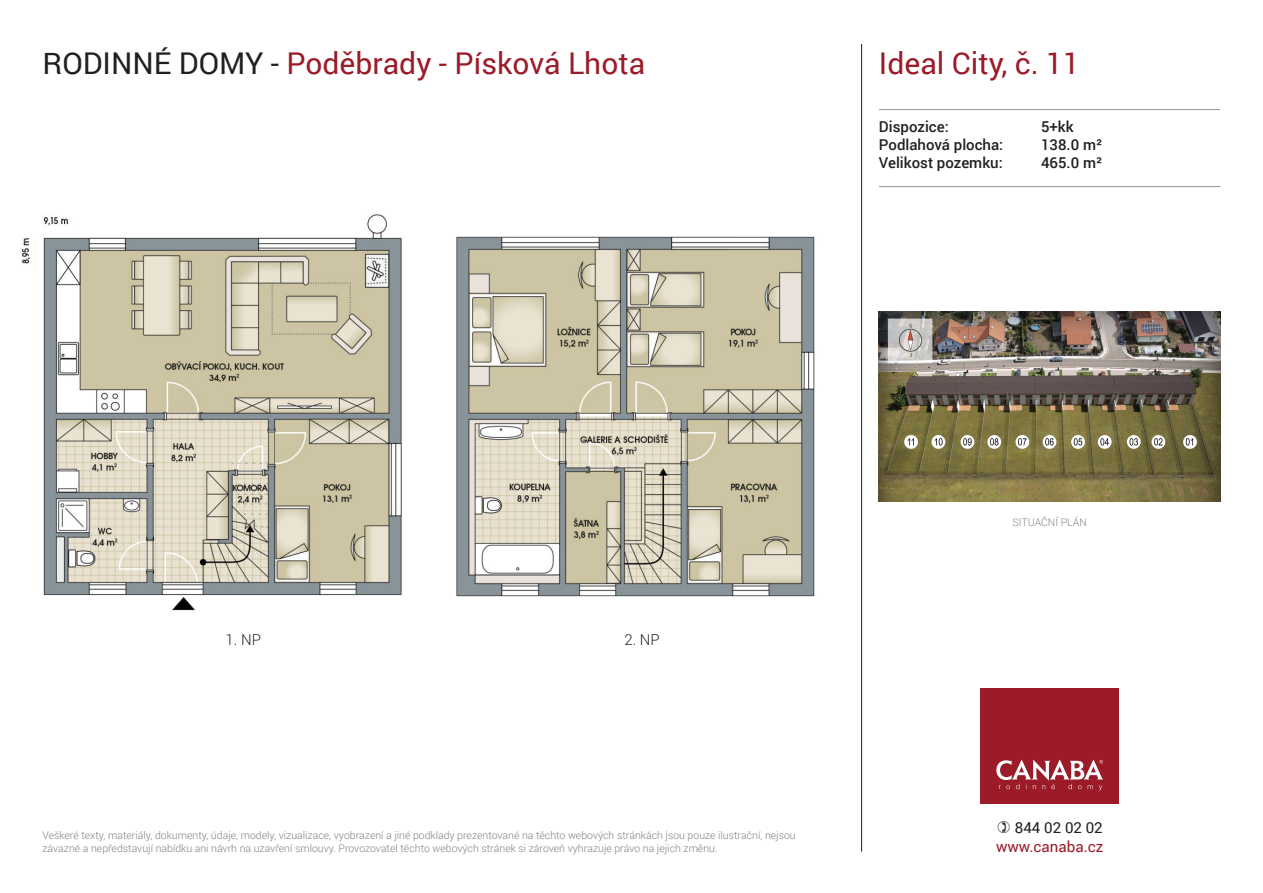
<style>
.page{position:relative;width:1263px;height:893px;background:#fff}
.page>*{position:absolute;margin:0;border:0;box-sizing:border-box;transform-origin:0 0}
.t1{font:30px "Roboto";color:#9b1b28}
.t2{font:15.15px "Roboto";color:#9b1b28}
.t3{font:15.15px "Roboto";color:#231f20}
.t4{font:500 15px "Roboto";color:#231f20}
.t5{font:300 15px "Roboto";color:#231f20}
.t6{font:300 10.5px/12.6px "Roboto";color:#808285}
.s1{color:#231f20}
</style>
<div class="page">
<hr style="left:879px;top:109px;width:341px;height:1px;background:#939598">
<hr style="left:879px;top:186px;width:341px;height:1px;background:#939598">
<img style="left:879px;top:312px;width:341px;height:190px">
<img style="left:21px;top:214px;width:794px;height:397px">
<div style="left:980px;top:688px;width:139px;height:116px;background:#9b1b28"></div>
<svg style="left:996px;top:760px;width:107px;height:31px"></svg>
<hr style="left:861px;top:44px;width:1px;height:807px;background:#231f20">
<p class="t1" style="left:43px;top:42px;width:604px"><span class="s1">RODINNÉ DOMY -</span> Poděbrady - Písková Lhota</p>
<p class="t1" style="left:879px;top:42px;width:203px">Ideal City, č. 11</p>
<p class="t4" style="left:879px;top:116px;width:71px">Dispozice:</p>
<p class="t4" style="left:1041px;top:116px;width:34px">5+kk</p>
<p class="t4" style="left:879px;top:134px;width:126px">Podlahová plocha:</p>
<p class="t4" style="left:1041px;top:134px;width:63px">138.0 m²</p>
<p class="t4" style="left:879px;top:152px;width:125px">Velikost pozemku:</p>
<p class="t4" style="left:1041px;top:152px;width:63px">465.0 m²</p>
<p class="t5" style="left:225px;top:629px;width:37px">1. NP</p>
<p class="t5" style="left:624px;top:629px;width:37px">2. NP</p>
<p class="t6" style="left:43px;top:828px;width:755px">Veškeré texty, materiály, dokumenty, údaje, modely, vizualizace, vyobrazení a jiné podklady prezentované na těchto webových stránkách jsou pouze ilustrační, nejsou závazné a nepředstavují nabídku ani návrh na uzavření smlouvy. Provozovatel těchto webových stránek si zároveň vyhrazuje právo na jejich změnu.</p>
<p class="t6" style="left:1012px;top:516px;width:76px">SITUAČNÍ PLÁN</p>
<h2 class="t3" style="left:1015px;top:817px;width:89px">844 02 02 02</h2>
<h2 class="t2" style="left:996px;top:835px;width:109px">www.canaba.cz</h2>
</div>
